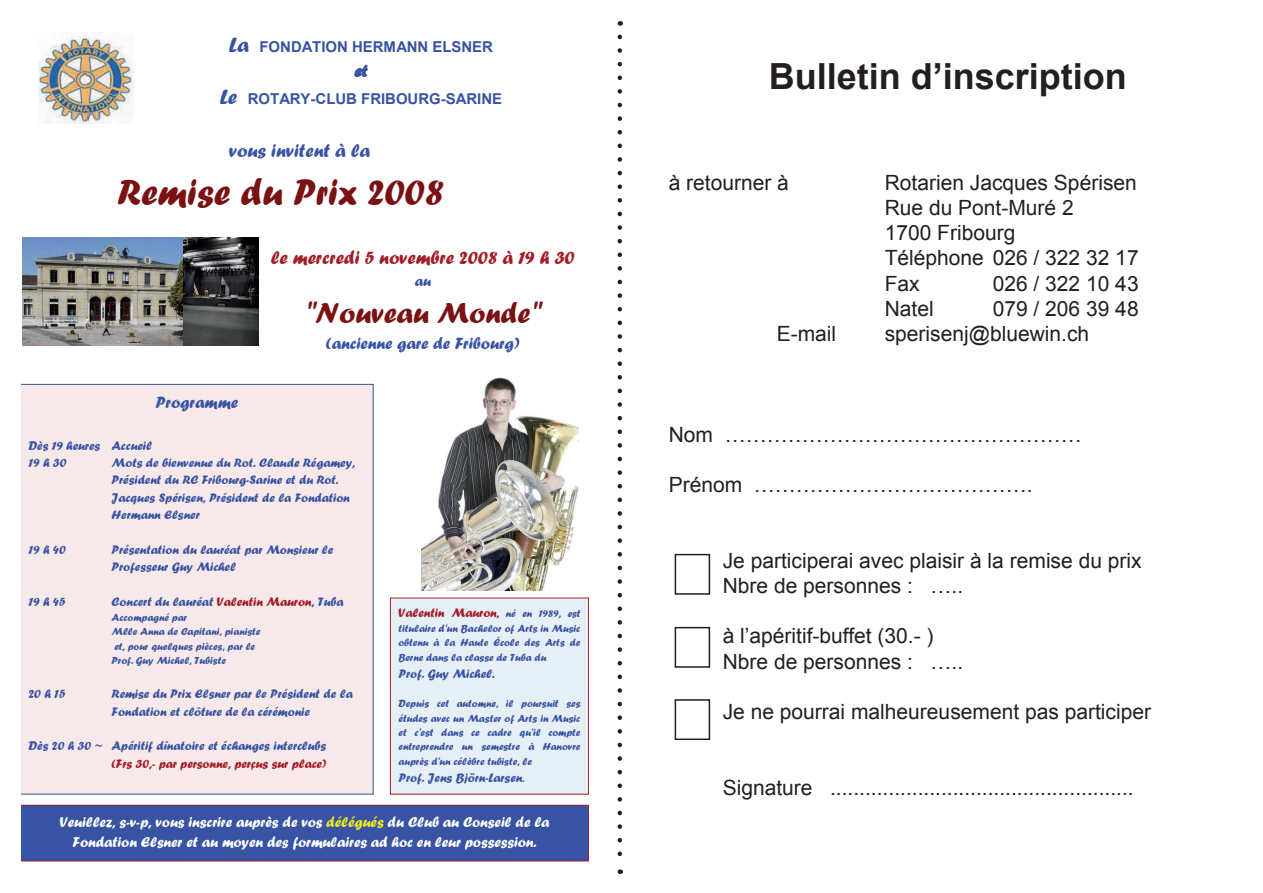
<style>
.page{position:relative;width:1263px;height:893px;background:#fff}
.page>*{position:absolute;margin:0;border:0;box-sizing:border-box;transform-origin:0 0}
.t1{font:38.4px "Forte";color:#7a1113}
.t2{font:700 36px "Arial";color:#231f20}
.t3{font:29.85px "Forte";color:#7a1113}
.t4{font:21px/25.2px "Arial";color:#231f20}
.t5{font:19.2px "Forte";color:#a31c26}
.t6{font:19.2px "Forte";color:#3853a3}
.t7{font:16.95px "Forte";color:#3853a3}
.t8{font:15px/20.2px "Forte";color:#fff;text-align:center}
.t9{font:700 15px "Arial";letter-spacing:-.005em;color:#3853a3}
.t10{font:15px "Forte";color:#3853a3}
.t11{font:12.75px/17.4px "Forte";color:#3853a3}
.t12{font:12.75px "Forte";color:#a31c26}
.t13{font:10.65px/14.4px "Forte";color:#3853a3;text-align:justify}
.s1{font-family:"Forte";font-weight:400;font-size:21.3px}
.s2{color:#a31c26}
.s3{font-size:10.65px;color:#231f20}
.s4{font-size:10.65px;color:#3853a3}
.s5{font-size:10.65px}
.s6{color:#ede929}
</style>
<div class="page">
<svg style="left:354px;top:65px;width:14px;height:12px"></svg>
<img style="left:422px;top:377px;width:156px;height:214px">
<img style="left:38px;top:32px;width:95px;height:91px">
<img style="left:183px;top:238px;width:75px;height:107px">
<img style="left:22px;top:238px;width:161px;height:107px">
<div style="left:390px;top:598px;width:198px;height:196px;background:#e7eff6"></div>
<div style="left:390px;top:598px;width:199px;height:196px;border:1px solid #a31c26"></div>
<div style="left:21px;top:384px;width:353px;height:410px;background:#f7e9e9"></div>
<div style="left:21px;top:805px;width:568px;height:56px;background:#3853a3"></div>
<div style="left:675px;top:554px;width:35px;height:41px;border:2px solid #231f20"></div>
<div style="left:675px;top:627px;width:35px;height:41px;border:2px solid #231f20"></div>
<div style="left:675px;top:699px;width:35px;height:41px;border:2px solid #231f20"></div>
<svg style="left:617px;top:37px;width:5px;height:837px"></svg>
<p class="t9" style="left:229px;top:37px;width:266px"><span class="s1">La</span> FONDATION HERMANN ELSNER</p>
<h3 class="t7" style="left:354px;top:61px;width:15px">et</h3>
<p class="t9" style="left:220px;top:89px;width:284px"><span class="s1">Le</span> ROTARY-CLUB FRIBOURG-SARINE</p>
<h3 class="t6" style="left:229px;top:139px;width:143px">vous invitent à la</h3>
<h1 class="t1" style="left:117px;top:170px;width:328px">Remise du Prix 2008</h1>
<h3 class="t7" style="left:155px;top:393px;width:84px">Programme</h3>
<h3 class="t5" style="left:271px;top:247px;width:305px">le mercredi 5 novembre 2008 à 19 h 30</h3>
<p class="t10" style="left:415px;top:272px;width:18px">au</p>
<h3 class="t3" style="left:305px;top:296px;width:238px">"Nouveau Monde"</h3>
<h3 class="t7" style="left:326px;top:333px;width:195px">(ancienne gare de Fribourg)</h3>
<p class="t11" style="left:29px;top:436px;width:125px">Dès 19 heures Accueil<br>19 h 30</p>
<p class="t11" style="left:112px;top:454px;width:245px">Mots de bienvenue du Rot. Claude Régamey, Président du RC Fribourg-Sarine et du Rot.<br>Jacques Spérisen, Président de la Fondation Hermann Elsner</p>
<p class="t11" style="left:29px;top:540px;width:39px">19 h 40</p>
<p class="t11" style="left:112px;top:541px;width:223px">Présentation du lauréat par Monsieur le<br>Professeur Guy Michel</p>
<p class="t11" style="left:29px;top:593px;width:38px">19 h 45</p>
<p class="t11" style="left:112px;top:593px;width:233px">Concert du lauréat <span class="s2">Valentin Mauron</span>, Tuba</p>
<p class="t13" style="left:112px;top:610px;width:150px;text-align:left">Accompagné par<br>Mlle Anna de Capitani, pianiste et, pour quelques pièces, par le<br>Prof. Guy Michel, Tubiste</p>
<p class="t11" style="left:29px;top:685px;width:38px">20 h 15</p>
<p class="t11" style="left:112px;top:685px;width:243px">Remise du Prix Elsner par le Président de la<br>Fondation et clôture de la cérémonie</p>
<p class="t11" style="left:29px;top:737px;width:299px">Dès 20 h 30 ~ Apéritif dînatoire et échanges interclubs</p>
<p class="t12" style="left:112px;top:756px;width:216px">(Frs 30,- par personne, perçus sur place)</p>
<p class="t12" style="left:398px;top:605px;width:183px">Valentin Mauron<span class="s3">,</span> <span class="s4">né en 1989, est</span></p>
<p class="t13" style="left:398px;top:621px;width:183px">titulaire d'un Bachelor of Arts in Music obtenu à la Haute École des Arts de Berne dans la classe de Tuba du</p>
<p class="t11" style="left:398px;top:664px;width:98px">Prof. Guy Michel.</p>
<p class="t13" style="left:398px;top:696px;width:183px">Depuis cet automne, il poursuit ses études avec un Master of Arts in Music et c'est dans ce cadre qu'il compte entreprendre un semestre à Hanovre auprès d'un célèbre tubiste, le</p>
<p class="t11" style="left:398px;top:769px;width:127px">Prof. Jens Björn-Larsen<span class="s5">.</span></p>
<p class="t8" style="left:60px;top:811px;width:491px">Veuillez, s-v-p, vous inscrire auprès de vos <span class="s6">délégués</span> du Club au Conseil de la<br>Fondation Elsner et au moyen des formulaires ad hoc en leur possession.</p>
<h2 class="t2" style="left:769px;top:53px;width:360px">Bulletin d’inscription</h2>
<h3 class="t4" style="left:669px;top:170px;width:122px">à retourner à</h3>
<h3 class="t4" style="left:885px;top:170px;width:255px">Rotarien Jacques Spérisen<br>Rue du Pont-Muré 2<br>1700 Fribourg<br>Téléphone 026 / 322 32 17<br>Fax</h3>
<h3 class="t4" style="left:993px;top:271px;width:147px">026 / 322 10 43</h3>
<h3 class="t4" style="left:885px;top:296px;width:51px">Natel</h3>
<h3 class="t4" style="left:993px;top:296px;width:147px">079 / 206 39 48</h3>
<h3 class="t4" style="left:777px;top:321px;width:61px">E-mail</h3>
<h3 class="t4" style="left:885px;top:321px;width:206px">sperisenj@bluewin.ch</h3>
<h3 class="t4" style="left:669px;top:422px;width:415px">Nom ……………………………………………</h3>
<h3 class="t4" style="left:669px;top:472px;width:366px">Prénom ………………………………….</h3>
<h3 class="t4" style="left:723px;top:548px;width:420px">Je participerai avec plaisir à la remise du prix<br>Nbre de personnes : …..</h3>
<h3 class="t4" style="left:723px;top:624px;width:242px">à l’apéritif-buffet (30.- )<br>Nbre de personnes : …..</h3>
<h3 class="t4" style="left:723px;top:699px;width:430px">Je ne pourrai malheureusement pas participer</h3>
<h3 class="t4" style="left:723px;top:775px;width:412px">Signature ....................................................</h3>
</div>
